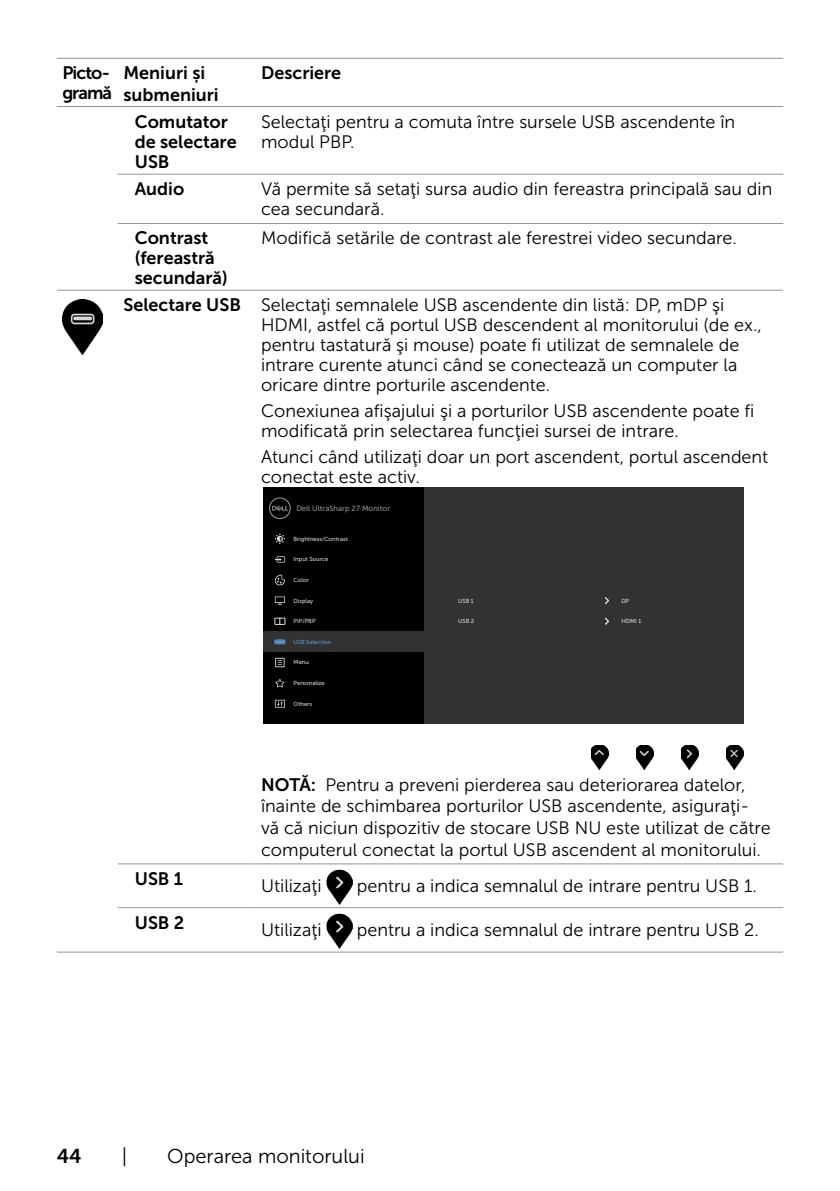
<style>
.page{position:relative;width:840px;height:1191px;background:#fff}
.page>*{position:absolute;margin:0;border:0;box-sizing:border-box;transform-origin:0 0}
.t1{font:20px "Museo Sans For Dell 300";color:#000}
.t2{font:20px "Museo Sans For Dell 700";color:#000}
.t3{font:18px/20px "Museo Sans For Dell 300";color:#000}
.t4{font:18px/20px "Museo Sans For Dell 700";color:#000}
.t5{font:18px/20px "Museo Sans For Dell 700";letter-spacing:-.055em;color:#000}
.t6{font:7.6px "Museo Sans For Dell 500";color:#939392}
.t7{font:5.8px "Museo Sans For Dell 500";color:#dad9d9}
.t8{font:5.8px "Museo Sans For Dell 500";color:#5b9bd3}
.s1{font-family:"Museo Sans For Dell 700"}
</style>
<div class="page">
<hr style="left:57px;top:106px;width:61px;height:1px;background:#939598">
<hr style="left:118px;top:106px;width:137px;height:1px;background:#939598">
<hr style="left:255px;top:106px;width:527px;height:1px;background:#939598">
<hr style="left:118px;top:174px;width:137px;height:1px;background:#939598">
<hr style="left:255px;top:174px;width:527px;height:1px;background:#939598">
<hr style="left:118px;top:223px;width:137px;height:1px;background:#939598">
<hr style="left:255px;top:223px;width:527px;height:1px;background:#939598">
<hr style="left:118px;top:290px;width:137px;height:1px;background:#939598">
<hr style="left:255px;top:290px;width:527px;height:1px;background:#939598">
<hr style="left:118px;top:863px;width:137px;height:1px;background:#939598">
<hr style="left:255px;top:863px;width:527px;height:1px;background:#939598">
<hr style="left:118px;top:907px;width:137px;height:1px;background:#939598">
<hr style="left:255px;top:907px;width:527px;height:1px;background:#939598">
<hr style="left:57px;top:951px;width:61px;height:1px;background:#939598">
<hr style="left:118px;top:951px;width:137px;height:1px;background:#939598">
<hr style="left:255px;top:951px;width:527px;height:1px;background:#939598">
<hr style="left:57px;top:290px;width:61px;height:1px;background:#939598">
<hr style="left:57px;top:58px;width:61px;height:1px;background:#939598">
<hr style="left:118px;top:58px;width:137px;height:1px;background:#939598">
<hr style="left:255px;top:58px;width:527px;height:1px;background:#939598">
<img style="left:62px;top:299px;width:40px;height:55px">
<div style="left:423px;top:487px;width:35px;height:237px;background:#323232"></div>
<div style="left:263px;top:487px;width:160px;height:41px;background:#000"></div>
<svg style="left:269px;top:497px;width:21px;height:22px"></svg>
<div style="left:458px;top:487px;width:145px;height:237px;background:#323232"></div>
<div style="left:263px;top:549px;width:160px;height:21px;background:#000"></div>
<div style="left:263px;top:570px;width:160px;height:20px;background:#000"></div>
<div style="left:263px;top:590px;width:160px;height:21px;background:#000"></div>
<div style="left:263px;top:611px;width:160px;height:20px;background:#000"></div>
<div style="left:263px;top:631px;width:160px;height:21px;background:#323232"></div>
<div style="left:263px;top:652px;width:160px;height:21px;background:#000"></div>
<div style="left:263px;top:673px;width:160px;height:20px;background:#000"></div>
<div style="left:263px;top:693px;width:160px;height:21px;background:#000"></div>
<div style="left:263px;top:714px;width:160px;height:10px;background:#000"></div>
<div style="left:263px;top:528px;width:160px;height:21px;background:#000"></div>
<div style="left:603px;top:487px;width:140px;height:237px;background:#323232"></div>
<svg style="left:604px;top:597px;width:4px;height:7px"></svg>
<svg style="left:604px;top:617px;width:4px;height:8px"></svg>
<img style="left:591px;top:745px;width:17px;height:25px">
<img style="left:636px;top:745px;width:17px;height:25px">
<img style="left:681px;top:745px;width:17px;height:25px">
<img style="left:726px;top:745px;width:17px;height:25px">
<svg style="left:274px;top:556px;width:11px;height:7px"></svg>
<svg style="left:275px;top:596px;width:10px;height:9px"></svg>
<svg style="left:275px;top:658px;width:9px;height:9px"></svg>
<svg style="left:275px;top:678px;width:9px;height:9px"></svg>
<svg style="left:275px;top:700px;width:10px;height:7px"></svg>
<svg style="left:274px;top:617px;width:11px;height:8px"></svg>
<svg style="left:275px;top:534px;width:10px;height:10px"></svg>
<svg style="left:274px;top:574px;width:11px;height:12px"></svg>
<div style="left:274px;top:639px;width:11px;height:5px;border:1px solid #5b9bd3"></div>
<img style="left:326px;top:869px;width:26px;height:35px">
<img style="left:326px;top:913px;width:26px;height:35px">
<p class="t5" style="left:62px;top:63px;width:51px">Picto&shy;gramă</p>
<p class="t4" style="left:123px;top:62px;width:97px;line-height:21.6px">Meniuri și submeniuri</p>
<p class="t4" style="left:261px;top:63px;width:82px">Descriere</p>
<p class="t4" style="left:135px;top:112px;width:103px">Comutator de selectare<br>USB</p>
<p class="t3" style="left:261px;top:112px;width:475px">Selectaţi pentru a comuta între sursele USB ascendente în modul PBP.</p>
<p class="t4" style="left:135px;top:179px;width:51px">Audio</p>
<p class="t3" style="left:261px;top:179px;width:512px">Vă permite să setaţi sursa audio din fereastra principală sau din cea secundară.</p>
<p class="t4" style="left:135px;top:228px;width:94px">Contrast (fereastră secundară)</p>
<p class="t3" style="left:261px;top:228px;width:477px">Modifică setările de contrast ale ferestrei video secundare.</p>
<p class="t3" style="left:261px;top:295px;width:502px;text-indent:-137px"><span class="s1">Selectare USB</span> Selectaţi semnalele USB ascendente din listă: DP, mDP şi HDMI, astfel că portul USB descendent al monitorului (de ex., pentru tastatură şi mouse) poate fi utilizat de semnalele de intrare curente atunci când se conectează un computer la oricare dintre porturile ascendente.</p>
<p class="t3" style="left:261px;top:401px;width:494px">Conexiunea afişajului şi a porturilor USB ascendente poate fi modificată prin selectarea funcţiei sursei de intrare.</p>
<p class="t3" style="left:261px;top:446px;width:508px">Atunci când utilizaţi doar un port ascendent, portul ascendent conectat este activ.</p>
<p class="t6" style="left:296px;top:504px;width:95px">Dell UltraSharp 27 Monitor</p>
<p class="t7" style="left:293px;top:535px;width:56px">Brightness/Contrast</p>
<p class="t7" style="left:293px;top:556px;width:36px">Input Source</p>
<p class="t7" style="left:293px;top:577px;width:17px">Color</p>
<p class="t7" style="left:293px;top:597px;width:21px">Display</p>
<p class="t7" style="left:293px;top:618px;width:23px">PIP/PBP</p>
<p class="t8" style="left:293px;top:638px;width:39px">USB Selection</p>
<p class="t7" style="left:293px;top:659px;width:17px">Menu</p>
<p class="t7" style="left:293px;top:680px;width:33px">Personalize</p>
<p class="t7" style="left:293px;top:700px;width:20px">Others</p>
<p class="t7" style="left:458px;top:597px;width:17px">USB 1</p>
<p class="t7" style="left:458px;top:618px;width:17px">USB 2</p>
<p class="t7" style="left:621px;top:597px;width:9px">DP</p>
<p class="t7" style="left:621px;top:618px;width:21px">HDMI 1</p>
<p class="t4" style="left:135px;top:868px;width:50px">USB 1</p>
<p class="t4" style="left:135px;top:912px;width:51px">USB 2</p>
<p class="t3" style="left:261px;top:774px;width:511px;line-height:21.6px"><span class="s1">NOTĂ:</span> Pentru a preveni pierderea sau deteriorarea datelor, înainte de schimbarea porturilor USB ascendente, asiguraţi&shy;vă că niciun dispozitiv de stocare USB NU este utilizat de către computerul conectat la portul USB ascendent al monitorului.</p>
<p class="t3" style="left:261px;top:875px;width:62px">Utilizaţi</p>
<p class="t3" style="left:357px;top:875px;width:401px">pentru a indica semnalul de intrare pentru USB 1.</p>
<p class="t3" style="left:261px;top:920px;width:62px">Utilizaţi</p>
<p class="t3" style="left:357px;top:920px;width:403px">pentru a indica semnalul de intrare pentru USB 2.</p>
<p class="t2" style="left:57px;top:1144px;width:26px">44</p>
<p class="t1" style="left:122px;top:1145px;width:7px">|</p>
<p class="t1" style="left:167px;top:1145px;width:199px">Operarea monitorului</p>
</div>
